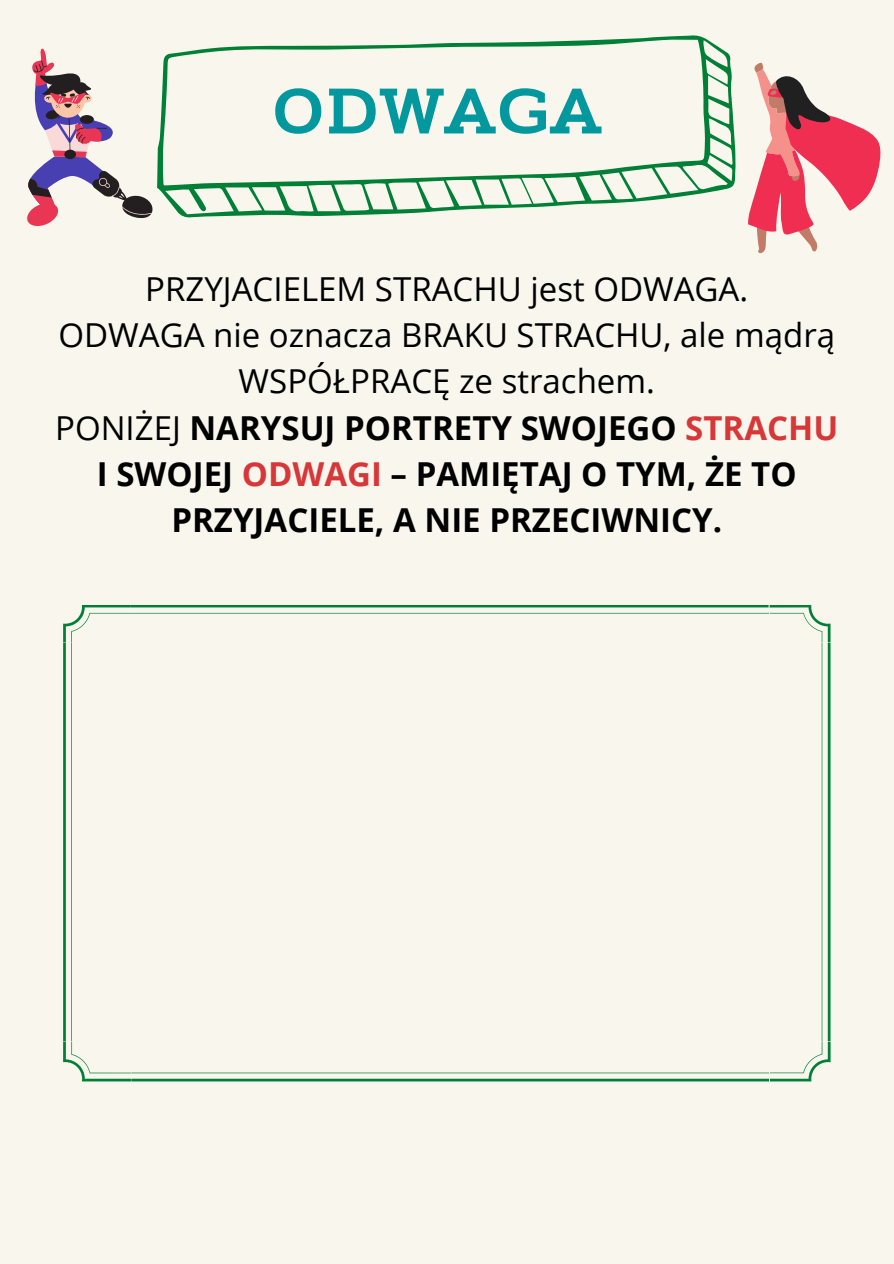
<style>
.page{position:relative;width:894px;height:1264px;background:#fff}
.page>*{position:absolute;margin:0;border:0;box-sizing:border-box;transform-origin:0 0}
.t1{font:900 62.1px "Sean Slab";color:#03989e}
.t2{font:700 33px/46.2px "Open Sans";color:#000;text-align:center}
.t3{font:33px/46.2px "Open Sans";color:#000;text-align:center}
.s1{font-weight:400}
.s2{color:#d73739}
</style>
<div class="page">
<div style="left:0;top:0;width:893px;height:1263px;background:#f9f7ed"></div>
<svg style="left:157px;top:35px;width:579px;height:183px"></svg>
<svg style="left:63px;top:605px;width:767px;height:476px"></svg>
<svg style="left:27px;top:48px;width:126px;height:178px"></svg>
<svg style="left:748px;top:62px;width:132px;height:192px"></svg>
<p class="t1" style="left:272px;top:90px;width:332px">ODWAGA</p>
<p class="t3" style="left:145px;top:265px;width:604px">PRZYJACIELEM STRACHU jest ODWAGA.</p>
<p class="t3" style="left:58px;top:311px;width:778px">ODWAGA nie oznacza BRAKU STRACHU, ale mądrą<br>WSPÓŁPRACĘ ze strachem.</p>
<p class="t2" style="left:55px;top:403px;width:784px"><span class="s1">PONIŻEJ</span> NARYSUJ PORTRETY SWOJEGO <span class="s2">STRACHU</span></p>
<p class="t2" style="left:97px;top:450px;width:701px">I SWOJEJ <span class="s2">ODWAGI</span> – PAMIĘTAJ O TYM, ŻE TO<br>PRZYJACIELE, A NIE PRZECIWNICY.</p>
</div>
